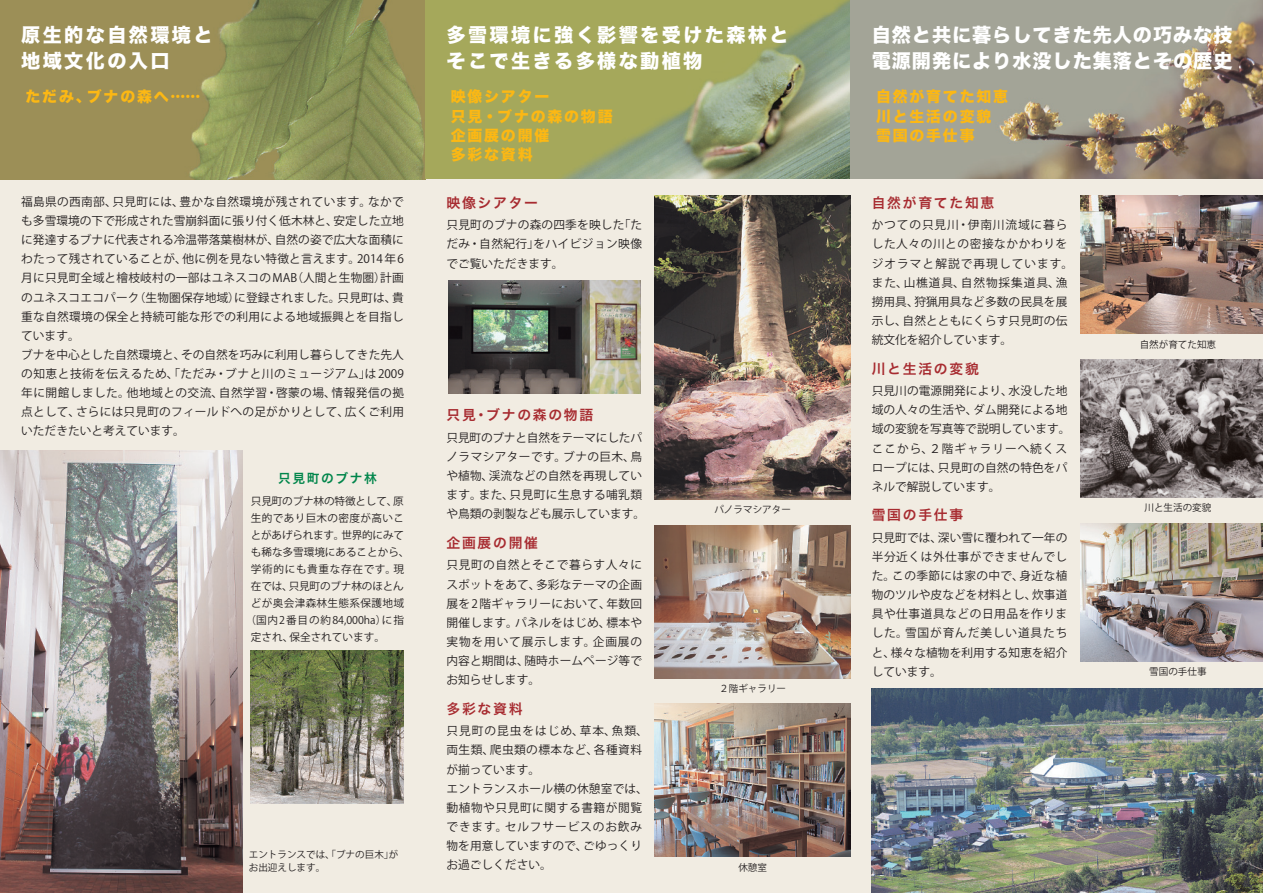
<style>
.page{position:relative;width:1263px;height:893px;background:#f1ece2}
.page>*{position:absolute;margin:0;border:0;box-sizing:border-box;transform-origin:0 0}
.t1{font:19.2px/25.5px "Hira Kaku Std W8";letter-spacing:.125em;color:#fff}
.t2{font:19.2px/25.5px "Hira Kaku Std W8";letter-spacing:.05em;color:#fff}
.t3{font:14.85px/19.2px "Hira Kaku Std W8";letter-spacing:.125em;color:#fcb814}
.t4{font:13.8px "Hira Kaku Pro W6";letter-spacing:.125em;color:#a72b30}
.t5{font:12.75px "Hira Kaku Pro W6";letter-spacing:.125em;color:#00854a}
.t6{font:11.7px/19.2px "Koz Go Pro";letter-spacing:.015em;color:#231f20}
.t7{font:11.7px/19.2px "Koz Go Pro";letter-spacing:.035em;color:#231f20}
.t8{font:11.7px/19.2px "Koz Go Pro";letter-spacing:.05em;color:#231f20}
.t9{font:10.65px "Koz Go Pro";color:#231f20}
.t10{font:10.65px "Koz Go Pro";letter-spacing:.03em;color:#231f20}
.t11{font:10.65px "Koz Go Pro";letter-spacing:.08em;color:#231f20}
.t12{font:10.65px "Koz Go Pro";letter-spacing:-.025em;color:#231f20}
.t13{font:10.65px "Koz Go Pro";letter-spacing:.06em;color:#231f20}
.t14{font:9.6px/12.8px "Koz Go Pro";color:#231f20}
</style>
<div class="page">
<img style="left:0;top:0;width:1263px;height:179px">
<img style="left:0;top:451px;width:242px;height:442px">
<img style="left:449px;top:281px;width:191px;height:112px">
<img style="left:251px;top:651px;width:153px;height:153px">
<img style="left:655px;top:196px;width:195px;height:304px">
<img style="left:655px;top:525px;width:195px;height:153px">
<img style="left:1080px;top:523px;width:183px;height:138px">
<img style="left:1080px;top:359px;width:183px;height:138px">
<img style="left:1080px;top:196px;width:183px;height:138px">
<img style="left:655px;top:704px;width:195px;height:153px">
<img style="left:872px;top:689px;width:391px;height:204px">
<h1 class="t1" style="left:21px;top:23px;width:193px">原生的な自然環境と地域文化の入口</h1>
<h1 class="t1" style="left:446px;top:23px;width:344px">多雪環境に強く影響を受けた森林とそこで生きる多様な動植物</h1>
<h1 class="t2" style="left:872px;top:23px;width:362px">自然と共に暮らしてきた先人の巧みな技電源開発により水没した集落とその歴史</h1>
<p class="t3" style="left:26px;top:88px;width:176px">ただみ、ブナの森へ……</p>
<p class="t3" style="left:451px;top:88px;width:163px">映像シアター<br>只見・ブナの森の物語企画展の開催<br>多彩な資料</p>
<p class="t3" style="left:876px;top:88px;width:134px">自然が育てた知恵川と生活の変貌雪国の手仕事</p>
<p class="t6" style="left:21px;top:192px;width:384px">福島県の西南部、只見町には、豊かな自然環境が残されています。なかでも多雪環境の下で形成された雪崩斜面に張り付く低木林と、安定した立地に発達するブナに代表される冷温帯落葉樹林が、自然の姿で広大な面積にわたって残されていることが、他に例を見ない特徴と言えます。2014 年 6月に只見町全域と檜枝岐村の一部はユネスコのMAB（人間と生物圏）計画のユネスコエコパーク（生物圏保存地域）に登録されました。只見町は、貴重な自然環境の保全と持続可能な形での利用による地域振興とを目指しています。<br>ブナを中心とした自然環境と、その自然を巧みに利用し暮らしてきた先人の知恵と技術を伝えるため、「ただみ・ブナと川のミュージアム」は2009年に開館しました。他地域との交流、自然学習・啓蒙の場、情報発信の拠点として、さらには只見町のフィールドへの足がかりとして、広くご利用いただきたいと考えています。</p>
<p class="t4" style="left:446px;top:190px;width:93px">映像シアター</p>
<p class="t4" style="left:872px;top:190px;width:124px">自然が育てた知恵</p>
<p class="t8" style="left:872px;top:216px;width:203px">かつての只見川・伊南川流域に暮らした人々の川との密接なかかわりをジオラマと解説で再現しています。また、山樵道具、自然物採集道具、漁撈用具、狩猟用具など多数の民具を展示し、自然とともにくらす只見町の伝統文化を紹介しています。</p>
<p class="t4" style="left:872px;top:356px;width:109px">川と生活の変貌</p>
<p class="t6" style="left:872px;top:382px;width:200px">只見川の電源開発により、水没した地域の人々の生活や、ダム開発による地域の変貌を写真等で説明しています。ここから、２階ギャラリーへ続くスロープには、只見町の自然の特色をパネルで解説しています。</p>
<p class="t4" style="left:872px;top:503px;width:93px">雪国の手仕事</p>
<p class="t6" style="left:872px;top:528px;width:197px;text-align:justify">只見町では、深い雪に覆われて一年の半分近くは外仕事ができませんでした。この季節には家の中で、身近な植物のツルや皮などを材料とし、炊事道具や仕事道具などの日用品を作りました。雪国が育んだ美しい道具たちと、様々な植物を利用する知恵を紹介しています。</p>
<p class="t6" style="left:446px;top:216px;width:197px;text-align:justify">只見町のブナの森の四季を映した「ただみ・自然紀行」をハイビジョン映像でご覧いただきます。</p>
<p class="t14" style="left:1140px;top:338px;width:78px">自然が育てた知恵</p>
<p class="t4" style="left:446px;top:403px;width:148px">只見・ブナの森の物語</p>
<p class="t6" style="left:446px;top:428px;width:200px">只見町のブナと自然をテーマにしたパノラマシアターです。ブナの巨木、鳥や植物、渓流などの自然を再現しています。また、只見町に生息する哺乳類や鳥類の剥製なども展示しています。</p>
<p class="t4" style="left:446px;top:530px;width:93px">企画展の開催</p>
<p class="t6" style="left:446px;top:556px;width:197px;text-align:justify">只見町の自然とそこで暮らす人々にスポットをあて、多彩なテーマの企画展を2階ギャラリーにおいて、年数回開催します。パネルをはじめ、標本や実物を用いて展示します。企画展の内容と期間は、随時ホームページ等でお知らせします。</p>
<p class="t4" style="left:446px;top:696px;width:78px">多彩な資料</p>
<p class="t7" style="left:446px;top:722px;width:203px">只見町の昆虫をはじめ、草本、魚類、両生類、爬虫類の標本など、各種資料が揃っています。<br>エントランスホール横の休憩室では、動植物や只見町に関する書籍が閲覧できます。セルフサービスのお飲み物を用意していますので、ごゆっくりお過ごしください。</p>
<p class="t5" style="left:278px;top:467px;width:100px">只見町のブナ林</p>
<p class="t9" style="left:251px;top:494px;width:155px">只見町のブナ林の特徴として、原</p>
<p class="t10" style="left:251px;top:511px;width:155px">生的であり巨木の密度が高いこ</p>
<p class="t12" style="left:251px;top:528px;width:155px">とがあげられます。世界的にみて</p>
<p class="t9" style="left:251px;top:545px;width:160px">も稀な多雪環境にあることから、</p>
<p class="t13" style="left:251px;top:562px;width:155px">学術的にも貴重な存在です。現</p>
<p class="t9" style="left:251px;top:579px;width:155px">在では、只見町のブナ林のほとん</p>
<p class="t10" style="left:251px;top:596px;width:155px">どが奥会津森林生態系保護地域</p>
<p class="t11" style="left:246px;top:613px;width:160px">（国内2番目の約84,000ha）に指</p>
<p class="t9" style="left:251px;top:630px;width:136px">定され、保全されています。</p>
<p class="t14" style="left:1144px;top:502px;width:68px">川と生活の変貌</p>
<p class="t14" style="left:714px;top:504px;width:78px">パノラマシアター</p>
<p class="t14" style="left:1149px;top:665px;width:59px">雪国の手仕事</p>
<p class="t14" style="left:719px;top:682px;width:68px">２階ギャラリー</p>
<p class="t14" style="left:249px;top:848px;width:151px">エントランスでは、「ブナの巨木」がお出迎えします。</p>
<p class="t14" style="left:738px;top:861px;width:30px">休憩室</p>
</div>
